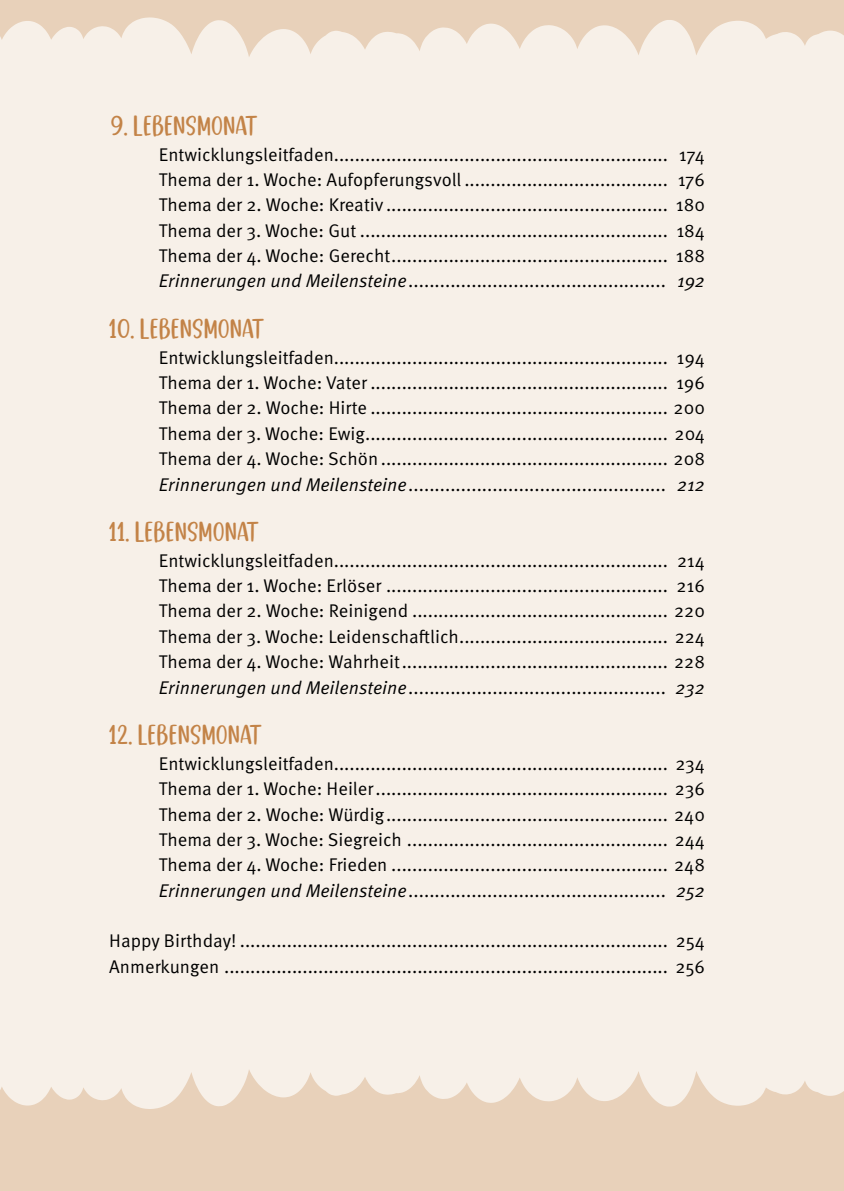
<style>
.page{position:relative;width:844px;height:1191px;background:#fff}
.page>*{position:absolute;margin:0;border:0;box-sizing:border-box;transform-origin:0 0}
.t1{font:21px "Good Selection Capitals";letter-spacing:.04em;color:#c38347}
.t2{font:18.38px/25.4px "Meta Pro Norm";color:#000;text-align:justify}
.t3{font:18.38px "Meta Pro Norm Ita";color:#000}
</style>
<div class="page">
<div style="left:0;top:1067px;width:843px;height:124px;background:#e8d1ba"></div>
<div style="left:0;top:655px;width:626px;height:454px;background:#f7f0e8"></div>
<div style="left:626px;top:655px;width:217px;height:452px;background:#f7f0e8"></div>
<div style="left:0;top:0;width:843px;height:60px;background:#e8d1ba"></div>
<div style="left:0;top:17px;width:626px;height:638px;background:#f7f0e8"></div>
<div style="left:626px;top:20px;width:217px;height:635px;background:#f7f0e8"></div>
<p class="t1" style="left:109px;top:110px;width:149px">9. LEBENSMONAT</p>
<p class="t2" style="left:159px;top:140px;width:547px">Entwicklungsleitfaden................................................................ 174<br>Thema der 1. Woche: Aufopferungsvoll ....................................... 176<br>Thema der 2. Woche: Kreativ ...................................................... 180<br>Thema der 3. Woche: Gut ........................................................... 184<br>Thema der 4. Woche: Gerecht..................................................... 188</p>
<p class="t3" style="left:159px;top:267px;width:547px">Erinnerungen und Meilensteine................................................. 192</p>
<p class="t1" style="left:109px;top:313px;width:156px">10. LEBENSMONAT</p>
<p class="t2" style="left:159px;top:343px;width:547px">Entwicklungsleitfaden................................................................ 194<br>Thema der 1. Woche: Vater ......................................................... 196<br>Thema der 2. Woche: Hirte ......................................................... 200<br>Thema der 3. Woche: Ewig.......................................................... 204<br>Thema der 4. Woche: Schön....................................................... 208</p>
<p class="t3" style="left:159px;top:470px;width:547px">Erinnerungen und Meilensteine................................................. 212</p>
<p class="t1" style="left:109px;top:516px;width:151px">11. LEBENSMONAT</p>
<p class="t2" style="left:159px;top:546px;width:547px">Entwicklungsleitfaden................................................................ 214<br>Thema der 1. Woche: Erlöser ...................................................... 216<br>Thema der 2. Woche: Reinigend ................................................. 220<br>Thema der 3. Woche: Leidenschaftlich........................................ 224<br>Thema der 4. Woche: Wahrheit................................................... 228</p>
<p class="t3" style="left:159px;top:673px;width:547px">Erinnerungen und Meilensteine................................................. 232</p>
<p class="t1" style="left:109px;top:719px;width:154px">12. LEBENSMONAT</p>
<p class="t2" style="left:159px;top:749px;width:547px">Entwicklungsleitfaden................................................................ 234<br>Thema der 1. Woche: Heiler........................................................ 236<br>Thema der 2. Woche: Würdig...................................................... 240<br>Thema der 3. Woche: Siegreich .................................................. 244<br>Thema der 4. Woche: Frieden ..................................................... 248</p>
<p class="t3" style="left:159px;top:876px;width:547px">Erinnerungen und Meilensteine................................................. 252</p>
<p class="t2" style="left:109px;top:927px;width:597px">Happy Birthday! .................................................................................. 254<br>Anmerkungen ..................................................................................... 256</p>
</div>
